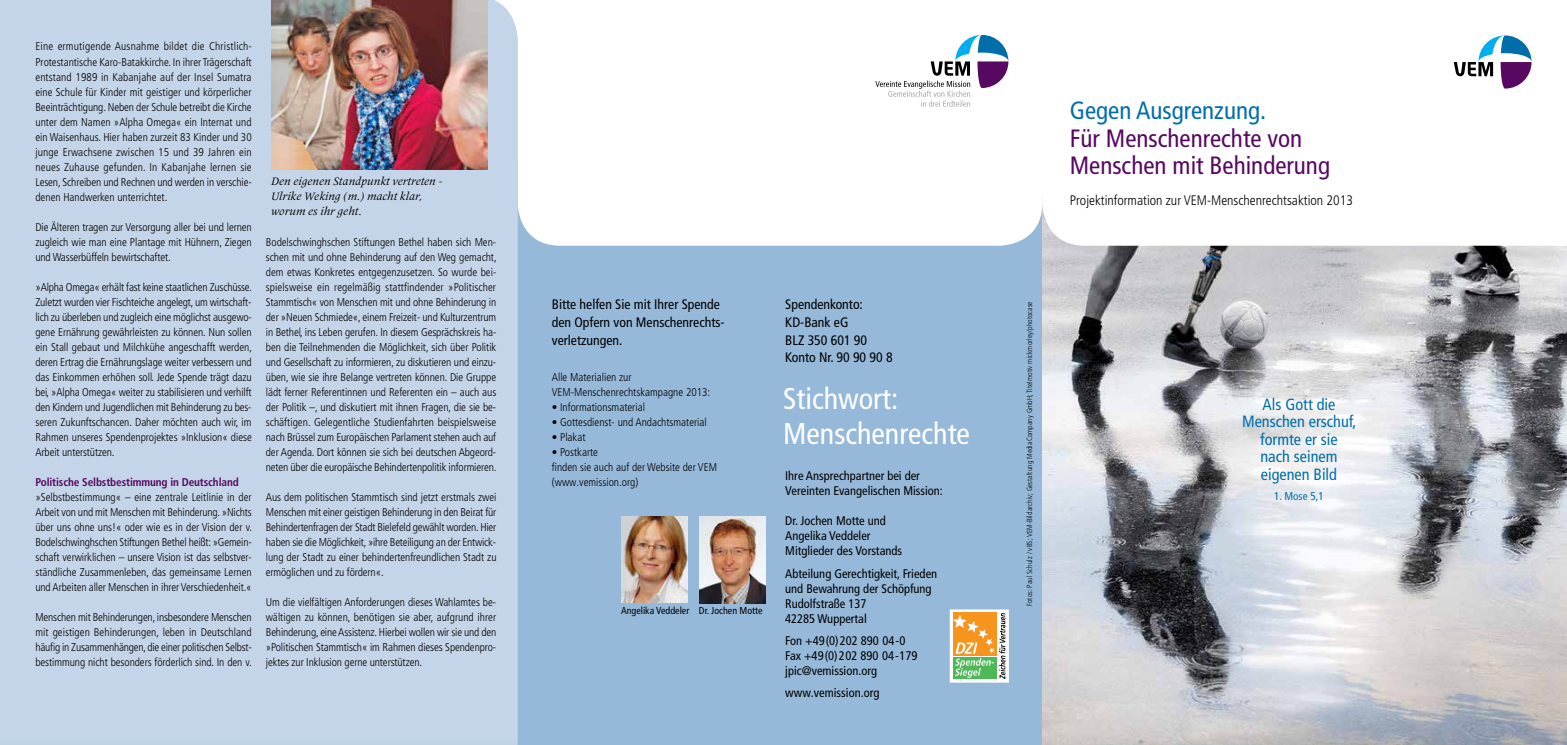
<style>
.page{position:relative;width:1567px;height:745px;background:#fff}
.page>*{position:absolute;margin:0;border:0;box-sizing:border-box;transform-origin:0 0}
.t1{font:condensed 30px/35px "Frutiger LT Pro";color:#fff}
.t2{font:condensed 25px/27.5px "Frutiger LT Pro";color:#570861}
.t3{font:condensed 25px "Frutiger LT Pro";color:#006eaa}
.t4{font:condensed 16.25px/17.5px "Frutiger LT Pro";color:#006eaa;text-align:center}
.t5{font:condensed 13.75px/17.5px "Frutiger LT Pro";color:#000}
.t6{font:300 condensed 13.75px "Frutiger LT Pro";color:#000}
.t7{font:condensed 12.5px/15px "Frutiger LT Pro";color:#000}
.t8{font:300 condensed 11.25px/15px "Frutiger LT Pro";letter-spacing:-.005em;color:#000;text-align:justify}
.t9{font:italic 11.25px/15px "Frutiger Serif LT Pro";color:#000}
.t10{font:700 condensed 11.25px "Frutiger LT Pro";letter-spacing:-.01em;color:#570861}
.t11{font:condensed 11.25px "Frutiger LT Pro";color:#006eaa}
.t12{font:condensed 10px "Frutiger LT Pro";color:#000}
.t13{font:300 condensed 7.5px "Frutiger LT Pro";letter-spacing:.01em;color:#000}
</style>
<div class="page">
<img style="left:1042px;top:245px;width:524px;height:499px">
<div style="left:517px;top:160px;width:525px;height:584px;background:#96b9da"></div>
<svg style="left:517px;top:34px;width:525px;height:211px"></svg>
<svg style="left:1453px;top:35px;width:78px;height:53px"></svg>
<svg style="left:875px;top:35px;width:133px;height:72px"></svg>
<img style="left:699px;top:516px;width:66px;height:87px">
<svg style="left:949px;top:609px;width:59px;height:73px"></svg>
<svg style="left:953px;top:612px;width:52px;height:66px;background:#cbb266"></svg>
<div style="left:0;top:0;width:517px;height:742px;background:#c4d5e9"></div>
<img style="left:271px;top:0;width:216px;height:169px">
<img style="left:621px;top:516px;width:66px;height:86px">
<p class="t8" style="left:35px;top:39px;width:218px">Eine ermutigende Ausnahme bildet die Christlich-Protestantische Karo-Batakkirche. In ihrer Trägerschaft entstand 1989 in Kabanjahe auf der Insel Sumatra eine Schule für Kinder mit geistiger und körperlicher Beeinträchtigung. Neben der Schule betreibt die Kirche unter dem Namen »Alpha Omega« ein Internat und ein Waisenhaus. Hier haben zurzeit 83 Kinder und 30 junge Erwachsene zwischen 15 und 39 Jahren ein neues Zuhause gefunden. In Kabanjahe lernen sie Lesen, Schreiben und Rechnen und werden in verschie&shy;denen Handwerken unterrichtet.</p>
<p class="t8" style="left:35px;top:219px;width:218px">Die Älteren tragen zur Versorgung aller bei und lernen zugleich wie man eine Plantage mit Hühnern, Ziegen und Wasserbüffeln bewirtschaftet.</p>
<p class="t8" style="left:35px;top:279px;width:218px">»Alpha Omega« erhält fast keine staatlichen Zuschüsse.<br>Zuletzt wurden vier Fischteiche angelegt, um wirtschaft&shy;lich zu überleben und zugleich eine möglichst ausgewo&shy;gene Ernährung gewährleisten zu können. Nun sollen ein Stall gebaut und Milchkühe angeschafft werden, deren Ertrag die Ernährungslage weiter verbessern und das Einkommen erhöhen soll. Jede Spende trägt dazu bei, »Alpha Omega« weiter zu stabilisieren und verhilft den Kindern und Jugendlichen mit Behinderung zu bes&shy;seren Zukunftschancen. Daher möchten auch wir, im Rahmen unseres Spendenprojektes »Inklusion« diese Arbeit unterstützen.</p>
<p class="t10" style="left:35px;top:475px;width:205px">Politische Selbstbestimmung in Deutschland</p>
<p class="t8" style="left:35px;top:489px;width:218px">»Selbstbestimmung« – eine zentrale Leitlinie in der Arbeit von und mit Menschen mit Behinderung. »Nichts über uns ohne uns!« oder wie es in der Vision der v.<br>Bodelschwinghschen Stiftungen Bethel heißt: »Gemein&shy;schaft verwirklichen – unsere Vision ist das selbstver&shy;ständliche Zusammenleben, das gemeinsame Lernen und Arbeiten aller Menschen in ihrer Verschiedenheit.«</p>
<p class="t8" style="left:35px;top:609px;width:218px">Menschen mit Behinderungen, insbesondere Menschen mit geistigen Behinderungen, leben in Deutschland häufig in Zusammenhängen, die einer politischen Selbst&shy;bestimmung nicht besonders förderlich sind. In den v.</p>
<p class="t9" style="left:271px;top:173px;width:173px">Den eigenen Standpunkt vertreten -<br>Ulrike Weking (m.) macht klar, worum es ihr geht.</p>
<p class="t8" style="left:266px;top:234px;width:232px">Bodelschwinghschen Stiftungen Bethel haben sich Men&shy;schen mit und ohne Behinderung auf den Weg gemacht, dem etwas Konkretes entgegenzusetzen. So wurde bei&shy;spielsweise ein regelmäßig stattfindender »Politischer Stammtisch« von Menschen mit und ohne Behinderung in der »Neuen Schmiede«, einem Freizeit- und Kulturzentrum in Bethel, ins Leben gerufen. In diesem Gesprächskreis ha&shy;ben die Teilnehmenden die Möglichkeit, sich über Politik und Gesellschaft zu informieren, zu diskutieren und einzu&shy;üben, wie sie ihre Belange vertreten können. Die Gruppe lädt ferner Referentinnen und Referenten ein – auch aus der Politik –, und diskutiert mit ihnen Fragen, die sie be&shy;schäftigen. Gelegentliche Studienfahrten beispielsweise nach Brüssel zum Europäischen Parlament stehen auch auf der Agenda. Dort können sie sich bei deutschen Abgeord&shy;neten über die europäische Behindertenpolitik informieren.</p>
<p class="t8" style="left:266px;top:489px;width:232px">Aus dem politischen Stammtisch sind jetzt erstmals zwei Menschen mit einer geistigen Behinderung in den Beirat für Behindertenfragen der Stadt Bielefeld gewählt worden. Hier haben sie die Möglichkeit, »ihre Beteiligung an der Entwick&shy;lung der Stadt zu einer behindertenfreundlichen Stadt zu ermöglichen und zu fördern«.</p>
<p class="t8" style="left:266px;top:594px;width:232px">Um die vielfältigen Anforderungen dieses Wahlamtes be&shy;wältigen zu können, benötigen sie aber, aufgrund ihrer Behinderung, eine Assistenz. Hierbei wollen wir sie und den »Politischen Stammtisch« im Rahmen dieses Spendenpro&shy;jektes zur Inklusion gerne unterstützen.</p>
<p class="t5" style="left:552px;top:296px;width:174px">Bitte helfen Sie mit Ihrer Spende den Opfern von Menschenrechts&shy;verletzungen.</p>
<p class="t8" style="left:552px;top:369px;width:160px">Alle Materialien zur<br>VEM-Menschenrechtskampagne 2013:</p>
<p class="t8" style="left:552px;top:399px;width:95px">• Informationsmaterial</p>
<p class="t8" style="left:552px;top:414px;width:157px">• Gottesdienst- und Andachtsmaterial</p>
<p class="t8" style="left:552px;top:429px;width:35px">• Plakat</p>
<p class="t8" style="left:552px;top:444px;width:167px;text-align:left">• Postkarte<br>finden sie auch auf der Website der VEM (www.vemission.org)</p>
<p class="t12" style="left:621px;top:603px;width:70px">Angelika Veddeler</p>
<p class="t12" style="left:699px;top:604px;width:65px">Dr. Jochen Motte</p>
<p class="t5" style="left:785px;top:296px;width:109px">Spendenkonto:<br>KD-Bank eG<br>BLZ 350 601 90<br>Konto Nr. 90 90 90 8</p>
<h1 class="t1" style="left:783px;top:381px;width:188px">Stichwort:<br>Menschenrechte</h1>
<p class="t7" style="left:785px;top:468px;width:159px">Ihre Ansprechpartner bei der<br>Vereinten Evangelischen Mission:</p>
<p class="t7" style="left:785px;top:513px;width:118px">Dr. Jochen Motte und<br>Angelika Veddeler<br>Mitglieder des Vorstands</p>
<p class="t7" style="left:785px;top:565px;width:153px">Abteilung Gerechtigkeit, Frieden und Bewahrung der Schöpfung<br>Rudolfstraße 137<br>42285 Wuppertal</p>
<p class="t7" style="left:785px;top:632px;width:134px">Fon +49(0)202 890 04-0<br>Fax +49(0)202 890 04-179 jpic@vemission.org</p>
<p class="t7" style="left:785px;top:684px;width:96px">www.vemission.org</p>
<h2 class="t3" style="left:1069px;top:96px;width:198px">Gegen Ausgrenzung.</h2>
<h2 class="t2" style="left:1069px;top:124px;width:262px">Für Menschenrechte von<br>Menschen mit Behinderung</h2>
<p class="t6" style="left:1069px;top:192px;width:285px">Projektinformation zur VEM-Menschenrechtsaktion 2013</p>
<p class="t13" style="left:1025px;top:605px;width:306px;rotate:-90deg">Fotos: Paul Schulz / vBS; VEM-Bildarchiv; Gestaltung MediaCompany GmbH; Titelmotiv mickmorley/photocase</p>
<h3 class="t4" style="left:1241px;top:395px;width:116px">Als Gott die<br>Menschen erschuf, formte er sie<br>nach seinem eigenen Bild</h3>
<p class="t11" style="left:1273px;top:489px;width:51px">1. Mose 5,1</p>
</div>
